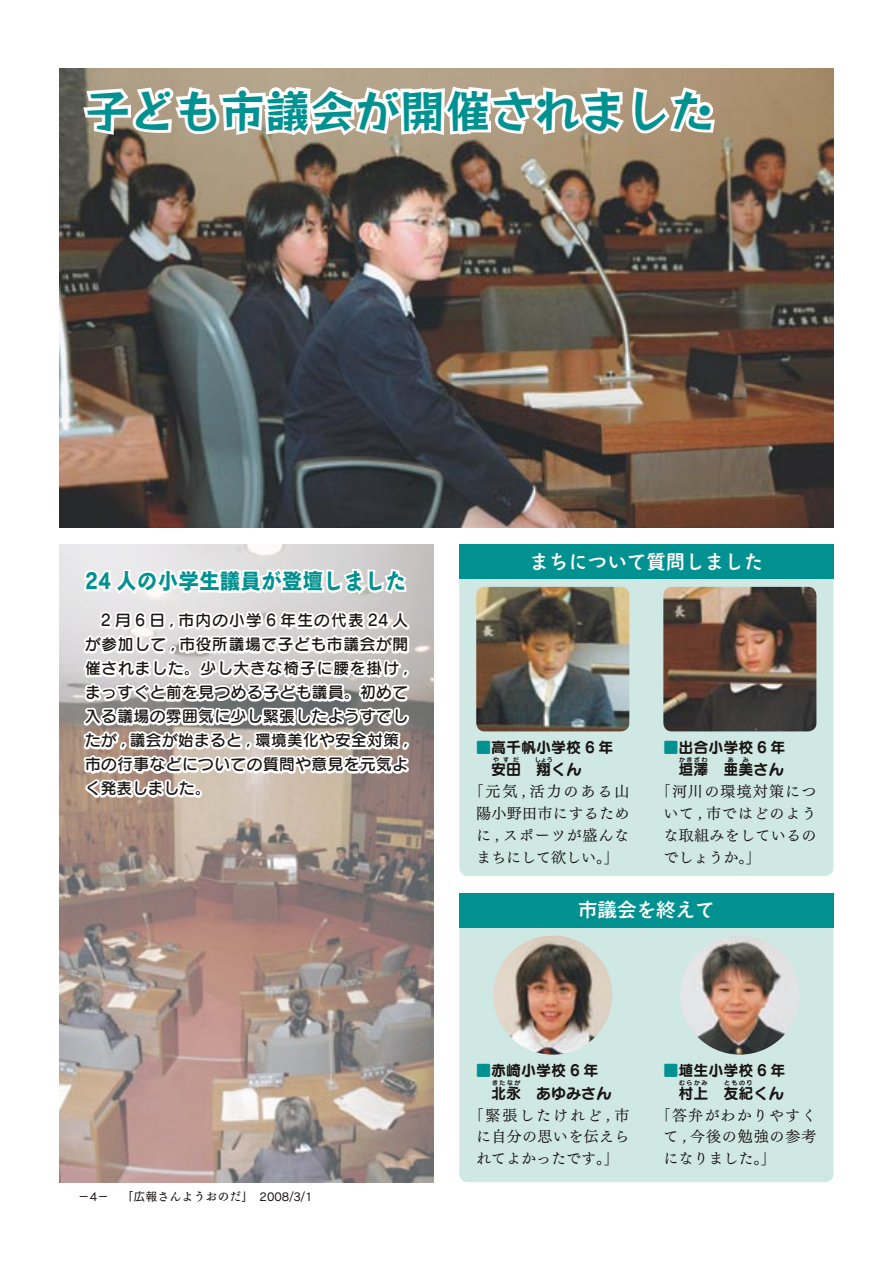
<style>
.page{position:relative;width:893px;height:1263px;background:#fff}
.page>*{position:absolute;margin:0;border:0;box-sizing:border-box;transform-origin:0 0}
.t1{font:45px "Rockn Roll Std DB";color:#009190}
.t2{font:22.5px "Cezanne Bokutoh Pro B";color:#009190;scale:.92 1}
.t3{font:19.5px "Aralet Std DB";color:#fff}
.t4{font:15.6px/24px "Seurat Pro DB";letter-spacing:.025em;color:#191513;text-align:justify}
.t5{font:15px/21.8px "Tsuku Min Pro RB";letter-spacing:.025em;color:#191513;text-align:justify}
.t6{font:15px "Seurat Pro B";color:#191513}
.t7{font:12px "Antic Cezanne Pro M";color:#191513}
.t8{font:6px "Seurat Pro B";letter-spacing:.25em;color:#191513}
.s1{color:#009190}
</style>
<div class="page">
<div style="left:459px;top:578px;width:374px;height:298px;background:#d0e8e4"></div>
<div style="left:459px;top:927px;width:374px;height:255px;background:#d0e8e4"></div>
<img style="left:680px;top:935px;width:119px;height:119px;border-radius:50%">
<img style="left:493px;top:935px;width:119px;height:119px;border-radius:50%">
<div style="left:459px;top:544px;width:374px;height:34px;background:#009190"></div>
<div style="left:459px;top:893px;width:374px;height:34px;background:#009190"></div>
<img style="left:60px;top:544px;width:374px;height:638px">
<svg style="left:70px;top:527px;width:364px;height:441px"></svg>
<div style="left:194px;top:789px;width:8px;height:9px;border:4px solid #fff;border-radius:50%"></div>
<div style="left:195px;top:790px;width:6px;height:7px;border:4px solid #fff;border-radius:50%"></div>
<img style="left:663px;top:587px;width:153px;height:144px">
<img style="left:476px;top:587px;width:153px;height:144px">
<img style="left:60px;top:68px;width:773px;height:459px">
<img style="left:79px;top:68px;width:639px;height:171px">
<p class="t1" style="left:85px;top:81px;width:632px">子ども市議会が開催されました</p>
<p class="t2" style="left:85px;top:567px;width:350px">24 人の小学生議員が登壇しました</p>
<p class="t4" style="left:85px;top:608px;width:325px">　2 月 6 日 , 市内の小学 6 年生の代表 24 人が参加して , 市役所議場で子ども市議会が開催されました。少し大きな椅子に腰を掛け ,まっすぐと前を見つめる子ども議員。初めて入る議場の雰囲気に少し緊張したようすでしたが , 議会が始まると , 環境美化や安全対策 ,市の行事などについての質問や意見を元気よく発表しました。</p>
<p class="t7" style="left:78px;top:1189px;width:236px">－4－ 「広報さんようおのだ」　2008/3/1</p>
<p class="t3" style="left:529px;top:548px;width:235px">まちについて質問しました</p>
<p class="t6" style="left:476px;top:737px;width:139px"><span class="s1">■</span>高千帆小学校 6 年</p>
<p class="t6" style="left:491px;top:759px;width:91px">安田 翔くん</p>
<p class="t8" style="left:493px;top:755px;width:28px">やすだ</p>
<p class="t8" style="left:535px;top:755px;width:19px">しょう</p>
<p class="t5" style="left:469px;top:779px;width:162px;text-align:center">「元気 , 活力のある山陽小野田市にするために , スポーツが盛んなまちにして欲しい。」</p>
<p class="t6" style="left:663px;top:737px;width:124px"><span class="s1">■</span>出合小学校 6 年</p>
<p class="t6" style="left:678px;top:759px;width:106px">垣澤 亜美さん</p>
<p class="t8" style="left:679px;top:755px;width:30px">かきざわ</p>
<p class="t8" style="left:728px;top:755px;width:7px">あ</p>
<p class="t8" style="left:743px;top:755px;width:7px">み</p>
<p class="t5" style="left:663px;top:779px;width:155px;text-indent:-8px">「河川の環境対策について , 市ではどのような取組みをしているのでしょうか。」</p>
<p class="t3" style="left:578px;top:897px;width:138px">市議会を終えて</p>
<p class="t6" style="left:476px;top:1060px;width:124px"><span class="s1">■</span>赤崎小学校 6 年</p>
<p class="t6" style="left:491px;top:1082px;width:121px">北永　あゆみさん</p>
<p class="t8" style="left:492px;top:1078px;width:30px">きたなが</p>
<p class="t5" style="left:469px;top:1102px;width:162px;text-align:center">「緊張したけれど , 市に自分の思いを伝えられてよかったです。」</p>
<p class="t6" style="left:663px;top:1060px;width:124px"><span class="s1">■</span>埴生小学校 6 年</p>
<p class="t6" style="left:678px;top:1082px;width:106px">村上 友紀くん</p>
<p class="t8" style="left:679px;top:1078px;width:30px">むらかみ</p>
<p class="t8" style="left:724px;top:1078px;width:30px">とものり</p>
<p class="t5" style="left:663px;top:1102px;width:155px;text-indent:-8px">「答弁がわかりやすくて , 今後の勉強の参考になりました。」</p>
</div>
